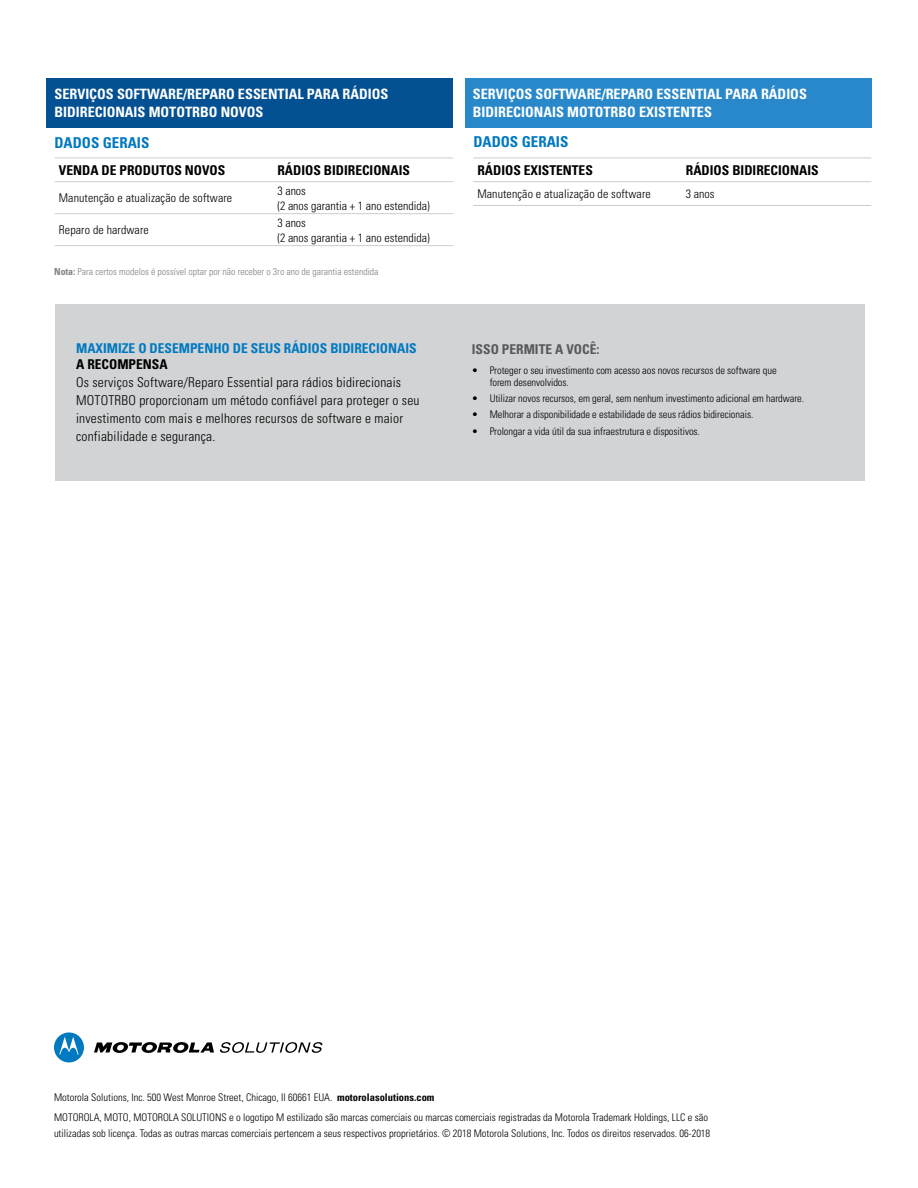
<style>
.page{position:relative;width:918px;height:1188px;background:#fff}
.page>*{position:absolute;margin:0;border:0;box-sizing:border-box;transform-origin:0 0}
.t1{font:700 condensed 15px "Univers";color:#0079c1}
.t2{font:700 condensed 14.25px/18.3px "Univers";color:#fff}
.t3{font:300 condensed 13.5px/18px "Univers";letter-spacing:.015em;color:#000}
.t4{font:700 condensed 13.5px "Univers";color:#000}
.t5{font:700 condensed 13.5px "Univers";color:#0079c1}
.t6{font:700 condensed 13.5px "Univers";color:#58595b}
.t7{font:300 condensed 12px/14.2px "Univers";letter-spacing:.01em;color:#000}
.t8{font:300 condensed 10.5px/19.8px "Univers";color:#000}
.t9{font:300 condensed 9.75px "Univers";color:#808285}
.s1{font-weight:700}
</style>
<div class="page">
<div style="left:47px;top:78px;width:406px;height:50px;background:#035092"></div>
<hr style="left:55px;top:158px;width:218px;height:1px;background:#cccdce">
<hr style="left:273px;top:158px;width:180px;height:1px;background:#cccdce">
<hr style="left:55px;top:181px;width:218px;height:1px;background:#cccdce">
<hr style="left:273px;top:181px;width:180px;height:1px;background:#cccdce">
<hr style="left:55px;top:213px;width:218px;height:1px;background:#cccdce">
<hr style="left:273px;top:213px;width:180px;height:1px;background:#cccdce">
<hr style="left:55px;top:245px;width:218px;height:1px;background:#cccdce">
<hr style="left:273px;top:245px;width:180px;height:1px;background:#cccdce">
<div style="left:465px;top:78px;width:406px;height:50px;background:#2988c9"></div>
<hr style="left:473px;top:158px;width:209px;height:1px;background:#cccdce">
<hr style="left:682px;top:158px;width:189px;height:1px;background:#cccdce">
<hr style="left:473px;top:181px;width:209px;height:1px;background:#cccdce">
<hr style="left:682px;top:181px;width:189px;height:1px;background:#cccdce">
<hr style="left:473px;top:205px;width:209px;height:1px;background:#cccdce">
<hr style="left:682px;top:205px;width:189px;height:1px;background:#cccdce">
<div style="left:55px;top:304px;width:810px;height:176px;background:#d1d3d4"></div>
<svg style="left:94px;top:1042px;width:120px;height:11px"></svg>
<svg style="left:54px;top:1032px;width:30px;height:30px"></svg>
<svg style="left:220px;top:1042px;width:102px;height:11px"></svg>
<h2 class="t2" style="left:54px;top:85px;width:336px">SERVIÇOS SOFTWARE/REPARO ESSENTIAL PARA RÁDIOS<br>BIDIRECIONAIS MOTOTRBO NOVOS</h2>
<h1 class="t1" style="left:54px;top:134px;width:97px">DADOS GERAIS</h1>
<p class="t4" style="left:59px;top:162px;width:168px">VENDA DE PRODUTOS NOVOS</p>
<p class="t4" style="left:277px;top:162px;width:134px">RÁDIOS BIDIRECIONAIS</p>
<p class="t7" style="left:59px;top:191px;width:175px">Manutenção e atualização de software</p>
<p class="t7" style="left:277px;top:184px;width:154px">3 anos<br>(2 anos garantia + 1 ano estendida)</p>
<p class="t7" style="left:59px;top:223px;width:91px">Reparo de hardware</p>
<p class="t7" style="left:277px;top:216px;width:154px">3 anos<br>(2 anos garantia + 1 ano estendida)</p>
<p class="t9" style="left:54px;top:265px;width:326px"><span class="s1">Nota:</span> Para certos modelos é possível optar por não receber o 3ro ano de garantia estendida</p>
<p class="t5" style="left:76px;top:339px;width:342px">MAXIMIZE O DESEMPENHO DE SEUS RÁDIOS BIDIRECIONAIS</p>
<p class="t4" style="left:76px;top:356px;width:93px">A RECOMPENSA</p>
<p class="t3" style="left:76px;top:373px;width:345px">Os serviços Software/Reparo Essential para rádios bidirecionais MOTOTRBO proporcionam um método confiável para proteger o seu investimento com mais e melhores recursos de software e maior confiabilidade e segurança.</p>
<h2 class="t2" style="left:473px;top:85px;width:336px">SERVIÇOS SOFTWARE/REPARO ESSENTIAL PARA RÁDIOS<br>BIDIRECIONAIS MOTOTRBO EXISTENTES</h2>
<h1 class="t1" style="left:473px;top:133px;width:97px">DADOS GERAIS</h1>
<p class="t4" style="left:477px;top:162px;width:117px">RÁDIOS EXISTENTES</p>
<p class="t4" style="left:686px;top:162px;width:134px">RÁDIOS BIDIRECIONAIS</p>
<p class="t7" style="left:477px;top:187px;width:175px">Manutenção e atualização de software</p>
<p class="t7" style="left:686px;top:187px;width:30px">3 anos</p>
<p class="t6" style="left:472px;top:341px;width:129px">ISSO PERMITE A VOCÊ:</p>
<p class="t8" style="left:490px;top:364px;width:288px;line-height:12.6px;text-indent:-18px">• Proteger o seu investimento com acesso aos novos recursos de software que forem desenvolvidos.</p>
<p class="t8" style="left:472px;top:389px;width:334px">• Utilizar novos recursos, em geral, sem nenhum investimento adicional em hardware.</p>
<p class="t8" style="left:472px;top:405px;width:283px">• Melhorar a disponibilidade e estabilidade de seus rádios bidirecionais.</p>
<p class="t8" style="left:472px;top:421px;width:230px">• Prolongar a vida útil da sua infraestrutura e dispositivos.</p>
<p class="t8" style="left:54px;top:1087px;width:656px">Motorola Solutions, Inc. 500 West Monroe Street, Chicago, Il 60661 EUA. <span class="s1">motorolasolutions.com<br></span>MOTOROLA, MOTO, MOTOROLA SOLUTIONS e o logotipo M estilizado são marcas comerciais ou marcas comerciais registradas da Motorola Trademark Holdings, LLC e são</p>
<p class="t8" style="left:54px;top:1123px;width:658px">utilizadas sob licença. Todas as outras marcas comerciais pertencem a seus respectivos proprietários. © 2018 Motorola Solutions, Inc. Todos os direitos reservados. 06-2018</p>
</div>
